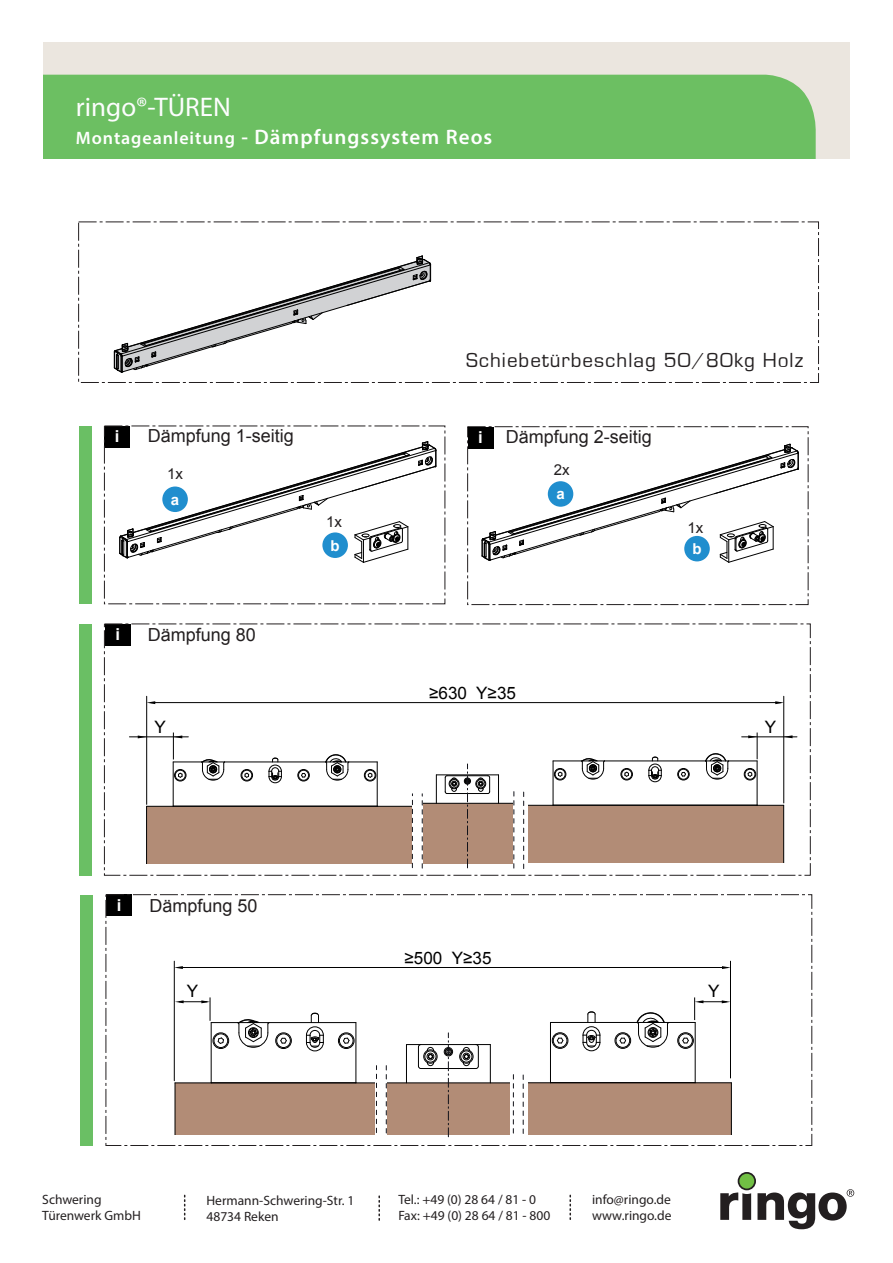
<style>
.page{position:relative;width:893px;height:1263px;background:#fff}
.page>*{position:absolute;margin:0;border:0;box-sizing:border-box;transform-origin:0 0}
.t1{font:27px "Myriad Pro";color:#fdfdfe}
.t2{font:600 21px "Myriad Pro";letter-spacing:.05em;color:#fff}
.t3{font:21px "Eurostile Roman DTC";letter-spacing:.05em;color:#231f20}
.t4{font:18px "Arial";color:#231f20}
.t5{font:17.1px "Arial";color:#000}
.t6{font:700 16.5px "Arial";color:#fff}
.t7{font:15px "Arial";color:#231f20}
.t8{font:700 15px "Arial";color:#fff}
.t9{font:13.5px/16.2px "Myriad Pro";color:#231f20}
.s1{font-size:18px}
</style>
<div class="page">
<div style="left:738px;top:1173px;width:17px;height:16px;background:#71bf44;border-radius:50%"></div>
<div style="left:738px;top:1172px;width:18px;height:18px;border:2px solid #231f20;border-radius:50%"></div>
<svg style="left:757px;top:1189px;width:97px;height:40px"></svg>
<svg style="left:720px;top:1192px;width:31px;height:28px"></svg>
<svg style="left:184px;top:1195px;width:1px;height:25px"></svg>
<svg style="left:378px;top:1196px;width:2px;height:25px"></svg>
<svg style="left:569px;top:1195px;width:2px;height:25px"></svg>
<div style="left:43px;top:42px;width:807px;height:116px;background:#ebe6df"></div>
<div style="left:43px;top:75px;width:773px;height:83px;background:#6cbf62"></div>
<div style="left:78px;top:222px;width:741px;height:161px;background:#fff;border:1px dashed #231f20"></div>
<svg style="left:114px;top:255px;width:317px;height:118px"></svg>
<div style="left:79px;top:624px;width:13px;height:251px;background:#6abf64"></div>
<div style="left:105px;top:624px;width:26px;height:21px;background:#000"></div>
<div style="left:80px;top:895px;width:13px;height:250px;background:#6abf64"></div>
<div style="left:107px;top:895px;width:25px;height:21px;background:#000"></div>
<div style="left:106px;top:894px;width:706px;height:252px;border:1px dashed #231f20"></div>
<div style="left:79px;top:426px;width:13px;height:178px;background:#6abf64"></div>
<div style="left:104px;top:426px;width:26px;height:21px;background:#000"></div>
<div style="left:467px;top:426px;width:341px;height:179px;border:1px dashed #231f20"></div>
<div style="left:468px;top:427px;width:25px;height:21px;background:#000"></div>
<svg style="left:119px;top:441px;width:318px;height:122px"></svg>
<svg style="left:481px;top:444px;width:318px;height:119px"></svg>
<hr style="left:146px;top:806px;width:1px;height:57px;background:#000">
<hr style="left:225px;top:762px;width:101px;height:1px;background:#000">
<hr style="left:173px;top:762px;width:1px;height:44px;background:#000">
<hr style="left:377px;top:762px;width:1px;height:44px;background:#000">
<div style="left:241px;top:769px;width:12px;height:12px;border:1px solid #000;border-radius:50%"></div>
<div style="left:298px;top:769px;width:12px;height:12px;border:1px solid #000;border-radius:50%"></div>
<svg style="left:244px;top:772px;width:5px;height:6px"></svg>
<div style="left:242px;top:770px;width:10px;height:10px;border:1px solid #000;border-radius:50%"></div>
<svg style="left:301px;top:773px;width:5px;height:5px"></svg>
<div style="left:298px;top:770px;width:11px;height:10px;border:1px solid #000;border-radius:50%"></div>
<svg style="left:268px;top:758px;width:14px;height:25px"></svg>
<svg style="left:325px;top:754px;width:52px;height:27px"></svg>
<hr style="left:604px;top:761px;width:102px;height:1px;background:#000">
<hr style="left:553px;top:761px;width:1px;height:44px;background:#000">
<hr style="left:757px;top:761px;width:1px;height:44px;background:#000">
<div style="left:621px;top:768px;width:12px;height:12px;border:1px solid #000;border-radius:50%"></div>
<div style="left:677px;top:768px;width:12px;height:12px;border:1px solid #000;border-radius:50%"></div>
<svg style="left:624px;top:771px;width:5px;height:6px"></svg>
<div style="left:621px;top:769px;width:11px;height:10px;border:1px solid #000;border-radius:50%"></div>
<svg style="left:681px;top:772px;width:5px;height:5px"></svg>
<div style="left:678px;top:769px;width:11px;height:10px;border:1px solid #000;border-radius:50%"></div>
<svg style="left:648px;top:757px;width:14px;height:25px"></svg>
<svg style="left:553px;top:758px;width:52px;height:22px"></svg>
<svg style="left:523px;top:791px;width:261px;height:77px"></svg>
<svg style="left:147px;top:794px;width:266px;height:74px"></svg>
<hr style="left:146px;top:696px;width:1px;height:108px;background:#000">
<hr style="left:783px;top:696px;width:1px;height:107px;background:#000">
<hr style="left:151px;top:702px;width:630px;height:1px;background:#000">
<svg style="left:147px;top:701px;width:8px;height:3px"></svg>
<svg style="left:775px;top:701px;width:9px;height:3px"></svg>
<hr style="left:129px;top:737px;width:59px;height:1px;background:#000">
<svg style="left:138px;top:735px;width:8px;height:3px"></svg>
<svg style="left:173px;top:732px;width:52px;height:49px"></svg>
<hr style="left:742px;top:737px;width:55px;height:1px;background:#000">
<svg style="left:784px;top:735px;width:8px;height:3px"></svg>
<svg style="left:705px;top:732px;width:53px;height:48px"></svg>
<svg style="left:422px;top:764px;width:93px;height:104px"></svg>
<div style="left:213px;top:1032px;width:16px;height:17px;border:1px solid #000;border-radius:50%"></div>
<div style="left:275px;top:1032px;width:17px;height:17px;border:1px solid #000;border-radius:50%"></div>
<div style="left:338px;top:1032px;width:16px;height:17px;border:1px solid #000;border-radius:50%"></div>
<hr style="left:211px;top:1022px;width:1px;height:61px;background:#000">
<hr style="left:356px;top:1022px;width:1px;height:61px;background:#000">
<hr style="left:269px;top:1022px;width:87px;height:1px;background:#000">
<svg style="left:280px;top:1037px;width:7px;height:7px"></svg>
<div style="left:276px;top:1033px;width:15px;height:15px;border:1px solid #000;border-radius:50%"></div>
<svg style="left:343px;top:1037px;width:7px;height:7px"></svg>
<div style="left:339px;top:1033px;width:14px;height:15px;border:1px solid #000;border-radius:50%"></div>
<svg style="left:306px;top:1013px;width:18px;height:38px"></svg>
<hr style="left:731px;top:1083px;width:1px;height:51px;background:#000">
<svg style="left:557px;top:1037px;width:7px;height:7px"></svg>
<div style="left:553px;top:1033px;width:14px;height:15px;border:1px solid #000;border-radius:50%"></div>
<svg style="left:619px;top:1037px;width:7px;height:7px"></svg>
<div style="left:616px;top:1033px;width:14px;height:15px;border:1px solid #000;border-radius:50%"></div>
<div style="left:552px;top:1032px;width:16px;height:17px;border:1px solid #000;border-radius:50%"></div>
<div style="left:615px;top:1032px;width:16px;height:17px;border:1px solid #000;border-radius:50%"></div>
<div style="left:677px;top:1032px;width:17px;height:17px;border:1px solid #000;border-radius:50%"></div>
<hr style="left:550px;top:1022px;width:87px;height:1px;background:#000">
<hr style="left:550px;top:1022px;width:1px;height:61px;background:#000">
<hr style="left:695px;top:1022px;width:1px;height:61px;background:#000">
<svg style="left:582px;top:1011px;width:19px;height:40px"></svg>
<svg style="left:523px;top:1072px;width:208px;height:62px"></svg>
<svg style="left:175px;top:1065px;width:202px;height:70px"></svg>
<hr style="left:174px;top:961px;width:1px;height:120px;background:#000">
<hr style="left:730px;top:961px;width:1px;height:117px;background:#000">
<hr style="left:179px;top:967px;width:549px;height:1px;background:#000">
<svg style="left:174px;top:966px;width:9px;height:3px"></svg>
<svg style="left:722px;top:966px;width:8px;height:3px"></svg>
<svg style="left:175px;top:997px;width:95px;height:51px"></svg>
<svg style="left:636px;top:997px;width:94px;height:51px"></svg>
<svg style="left:386px;top:1033px;width:128px;height:104px"></svg>
<h1 class="t1" style="left:76px;top:90px;width:156px">ringo®-TÜREN</h1>
<h2 class="t2" style="left:76px;top:124px;width:418px"><span class="s1">Montageanleitung</span> - Dämpfungssystem Reos</h2>
<h2 class="t3" style="left:466px;top:349px;width:339px">Schiebetürbeschlag 50/80kg Holz</h2>
<h3 class="t4" style="left:148px;top:423px;width:148px">Dämpfung 1-seitig</h3>
<p class="t7" style="left:167px;top:464px;width:17px">1x</p>
<p class="t6" style="left:115px;top:425px;width:6px">i</p>
<p class="t6" style="left:478px;top:426px;width:6px">i</p>
<p class="t8" style="left:171px;top:489px;width:10px">a</p>
<p class="t7" style="left:326px;top:512px;width:17px">1x</p>
<p class="t8" style="left:331px;top:535px;width:11px">b</p>
<h3 class="t4" style="left:506px;top:425px;width:148px">Dämpfung 2-seitig</h3>
<p class="t7" style="left:554px;top:460px;width:17px">2x</p>
<p class="t8" style="left:556px;top:484px;width:10px">a</p>
<p class="t6" style="left:115px;top:623px;width:6px">i</p>
<h3 class="t4" style="left:148px;top:623px;width:110px">Dämpfung 80</h3>
<p class="t5" style="left:429px;top:681px;width:88px">≥630 Y≥35</p>
<p class="t7" style="left:687px;top:518px;width:17px">1x</p>
<p class="t8" style="left:692px;top:539px;width:11px">b</p>
<p class="t5" style="left:155px;top:716px;width:13px">Y</p>
<p class="t5" style="left:765px;top:716px;width:13px">Y</p>
<p class="t6" style="left:117px;top:894px;width:6px">i</p>
<h3 class="t4" style="left:149px;top:894px;width:110px">Dämpfung 50</h3>
<p class="t5" style="left:405px;top:946px;width:88px">≥500 Y≥35</p>
<p class="t5" style="left:187px;top:979px;width:13px">Y</p>
<p class="t5" style="left:708px;top:979px;width:13px">Y</p>
<p class="t9" style="left:42px;top:1191px;width:100px">Schwering<br>Türenwerk GmbH</p>
<p class="t9" style="left:207px;top:1192px;width:149px">Hermann-Schwering-Str. 1<br>48734 Reken</p>
<p class="t9" style="left:398px;top:1191px;width:154px">Tel.: +49 (0) 28 64 / 81 - 0<br>Fax: +49 (0) 28 64 / 81 - 800</p>
<p class="t9" style="left:592px;top:1191px;width:81px">info@ringo.de www.ringo.de</p>
</div>
